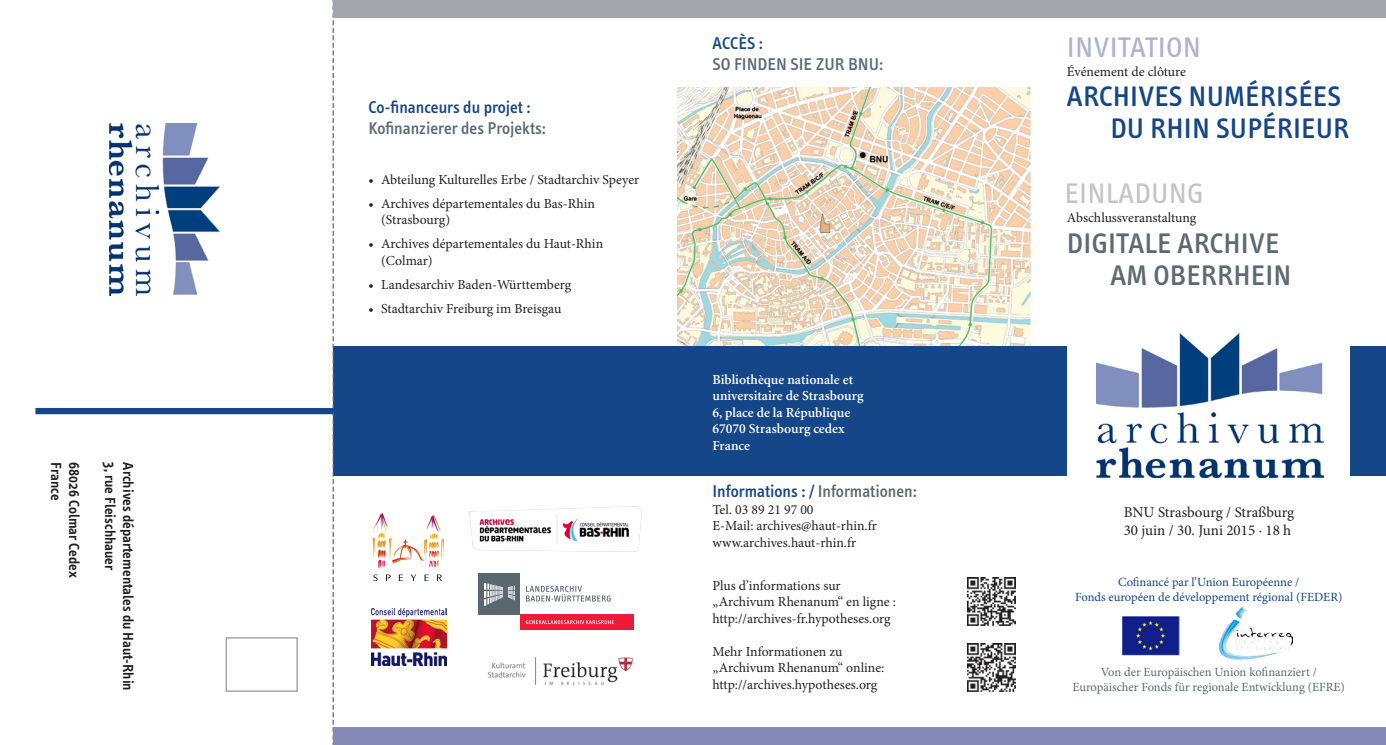
<style>
.page{position:relative;width:1386px;height:745px;background:#fff}
.page>*{position:absolute;margin:0;border:0;box-sizing:border-box;transform-origin:0 0}
.t1{font:500 29px/32.2px "Info Text";letter-spacing:.005em;color:#154687;text-align:right}
.t2{font:500 29px "Info Text";letter-spacing:.005em;color:#5f6971}
.t3{font:29px "Info Text";letter-spacing:.005em;color:#aeb2cf}
.t4{font:29px "Info Text";letter-spacing:.005em;color:#c4c3c6}
.t5{font:500 17.5px "Info Text";color:#154687}
.t6{font:500 17.5px "Info Text";color:#5f6971}
.t7{font:600 15px "Info Text";color:#231f20}
.t8{font:15px "Minion Pro";color:#231f20}
.t9{font:13.75px "Minion Pro";letter-spacing:-.005em;color:#231f20}
.t10{font:600 13.75px "Minion";color:#fff}
.t11{font:12.5px "Minion Pro";color:#5f6971}
.t12{font:12.5px "Minion Pro";color:#154687}
.s1{color:#5f6971}
</style>
<div class="page">
<img style="left:1096px;top:333px;width:227px;height:144px">
<img style="left:677px;top:87px;width:354px;height:258px">
<div style="left:333px;top:346px;width:734px;height:129px;background:#154687"></div>
<div style="left:1350px;top:346px;width:35px;height:129px;background:#154687"></div>
<img style="left:967px;top:643px;width:48px;height:48px">
<img style="left:967px;top:577px;width:48px;height:48px">
<svg style="left:332px;top:0;width:2px;height:744px"></svg>
<img style="left:110px;top:124px;width:109px;height:171px">
<div style="left:226px;top:637px;width:72px;height:54px;border:1px solid #939598"></div>
<div style="left:333px;top:0;width:1052px;height:18px;background:#a2a5aa"></div>
<div style="left:333px;top:726px;width:1052px;height:18px;background:#858ab5"></div>
<img style="left:1216px;top:606px;width:76px;height:54px">
<img style="left:1122px;top:616px;width:57px;height:38px">
<img style="left:469px;top:506px;width:172px;height:45px">
<img style="left:371px;top:608px;width:75px;height:57px">
<svg style="left:372px;top:513px;width:72px;height:55px"></svg>
<svg style="left:373px;top:574px;width:4px;height:6px"></svg>
<svg style="left:386px;top:574px;width:4px;height:6px"></svg>
<svg style="left:399px;top:574px;width:4px;height:6px"></svg>
<svg style="left:411px;top:574px;width:5px;height:6px"></svg>
<svg style="left:424px;top:574px;width:4px;height:6px"></svg>
<svg style="left:437px;top:574px;width:5px;height:6px"></svg>
<img style="left:487px;top:657px;width:146px;height:29px">
<div style="left:520px;top:614px;width:114px;height:15px;background:#ed1a3a"></div>
<svg style="left:526px;top:620px;width:88px;height:3px"></svg>
<div style="left:478px;top:572px;width:42px;height:42px;background:#5a676e"></div>
<svg style="left:484px;top:582px;width:31px;height:23px"></svg>
<svg style="left:526px;top:585px;width:84px;height:16px"></svg>
<div style="left:35px;top:407px;width:298px;height:7px;background:#154687"></div>
<p class="t7" style="left:65px;top:462px;width:40px;rotate:90deg">France</p>
<p class="t7" style="left:83px;top:462px;width:117px;rotate:90deg">68026 Colmar Cedex</p>
<p class="t7" style="left:119px;top:462px;width:109px;rotate:90deg">3, rue Fleischhauer</p>
<p class="t7" style="left:137px;top:462px;width:230px;rotate:90deg">Archives départementales du Haut-Rhin</p>
<p class="t5" style="left:369px;top:97px;width:163px">Co-financeurs du projet :</p>
<p class="t6" style="left:369px;top:118px;width:178px">Kofinanzierer des Projekts:</p>
<p class="t9" style="left:369px;top:170px;width:272px">• Abteilung Kulturelles Erbe / Stadtarchiv Speyer</p>
<p class="t9" style="left:369px;top:194px;width:228px">• Archives départementales du Bas-Rhin</p>
<p class="t9" style="left:381px;top:210px;width:70px">(Strasbourg)</p>
<p class="t9" style="left:369px;top:234px;width:236px">• Archives départementales du Haut-Rhin</p>
<p class="t9" style="left:381px;top:251px;width:53px">(Colmar)</p>
<p class="t9" style="left:369px;top:275px;width:204px">• Landesarchiv Baden-Württemberg</p>
<p class="t9" style="left:369px;top:299px;width:194px">• Stadtarchiv Freiburg im Breisgau</p>
<p class="t5" style="left:712px;top:33px;width:52px">ACCÈS :</p>
<p class="t6" style="left:712px;top:54px;width:172px">SO FINDEN SIE ZUR BNU:</p>
<p class="t10" style="left:712px;top:372px;width:142px">Bibliothèque nationale et</p>
<p class="t10" style="left:712px;top:388px;width:152px">universitaire de Strasbourg</p>
<p class="t10" style="left:712px;top:405px;width:139px">6, place de la République</p>
<p class="t10" style="left:712px;top:421px;width:134px">67070 Strasbourg cedex</p>
<p class="t10" style="left:712px;top:438px;width:39px">France</p>
<p class="t5" style="left:712px;top:481px;width:206px">Informations : / <span class="s1">Informationen:</span></p>
<p class="t9" style="left:712px;top:499px;width:103px">Tel. 03 89 21 97 00</p>
<p class="t9" style="left:712px;top:516px;width:166px">E-Mail: archives@haut-rhin.fr</p>
<p class="t9" style="left:712px;top:532px;width:145px">www.archives.haut-rhin.fr</p>
<p class="t9" style="left:712px;top:575px;width:130px">Plus d’informations sur</p>
<p class="t9" style="left:712px;top:592px;width:185px">„Archivum Rhenanum“ en ligne :</p>
<p class="t9" style="left:712px;top:608px;width:180px">http://archives-fr.hypotheses.org</p>
<p class="t9" style="left:712px;top:641px;width:132px">Mehr Informationen zu</p>
<p class="t9" style="left:712px;top:658px;width:173px">„Archivum Rhenanum“ online:</p>
<p class="t9" style="left:712px;top:674px;width:166px">http://archives.hypotheses.org</p>
<p class="t3" style="left:1067px;top:31px;width:135px">INVITATION</p>
<p class="t1" style="left:1067px;top:81px;width:284px">ARCHIVES NUMÉRISÉES<br>DU RHIN SUPÉRIEUR</p>
<p class="t9" style="left:1067px;top:62px;width:120px">Événement de clôture</p>
<p class="t4" style="left:1064px;top:177px;width:141px">EINLADUNG</p>
<p class="t9" style="left:1067px;top:208px;width:131px">Abschlussveranstaltung</p>
<p class="t2" style="left:1067px;top:226px;width:214px">DIGITALE ARCHIVE</p>
<p class="t2" style="left:1110px;top:259px;width:182px">AM OBERRHEIN</p>
<p class="t8" style="left:1123px;top:502px;width:172px">BNU Strasbourg / Straßburg</p>
<p class="t8" style="left:1123px;top:520px;width:169px">30 juin / 30. Juni 2015 · 18 h</p>
<p class="t12" style="left:1118px;top:573px;width:183px">Cofinancé par l’Union Européenne /</p>
<p class="t12" style="left:1075px;top:588px;width:269px">Fonds européen de développement régional (FEDER)</p>
<p class="t11" style="left:1100px;top:663px;width:218px">Von der Europäischen Union kofinanziert /</p>
<p class="t11" style="left:1072px;top:678px;width:274px">Europäischer Fonds für regionale Entwicklung (EFRE)</p>
</div>
